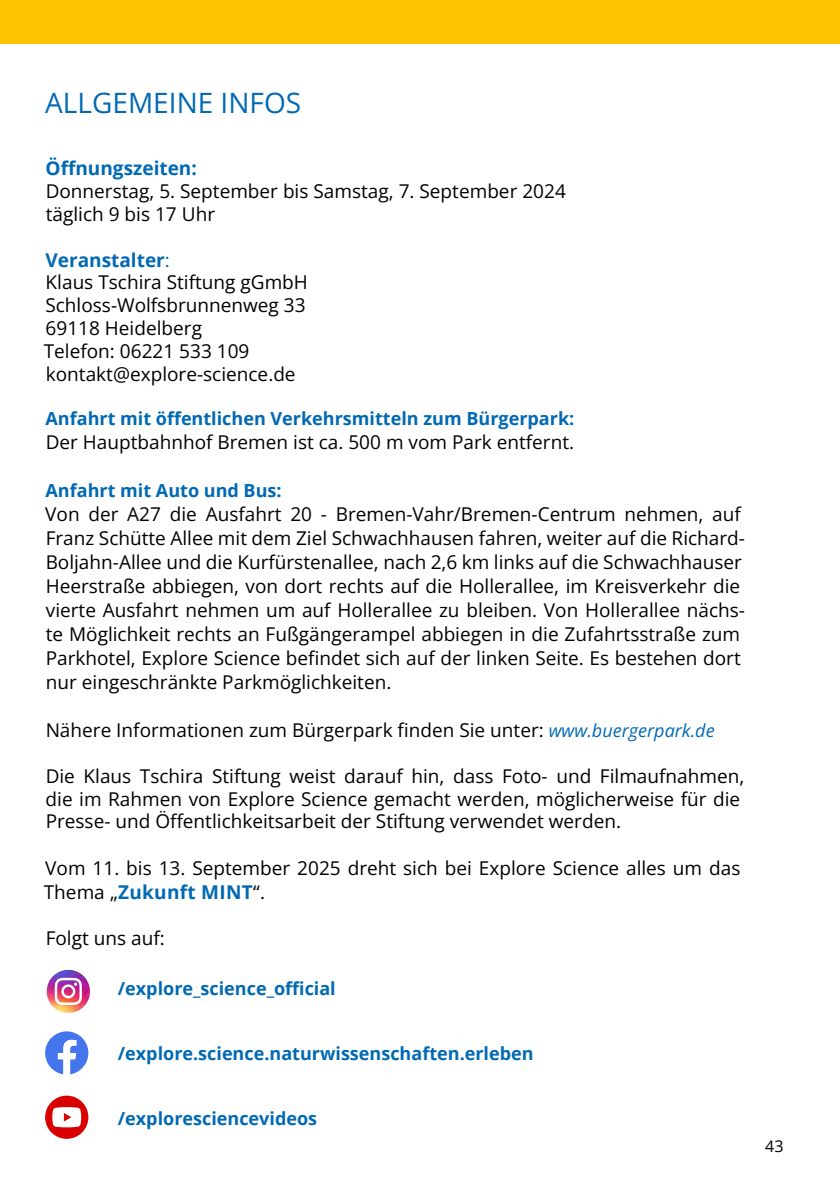
<style>
.page{position:relative;width:840px;height:1191px;background:#fff}
.page>*{position:absolute;margin:0;border:0;box-sizing:border-box;transform-origin:0 0}
.t1{font:28px "Open Sans";color:#0069b4}
.t2{font:19px/22.8px "Open Sans";color:#000}
.t3{font:700 19px "Open Sans";color:#0069b4}
.t4{font:700 18px "Open Sans";color:#0069b4}
.t5{font:16px "Open Sans";color:#000}
.s1{font-weight:700;color:#0069b4}
.s2{color:#0069b4}
.s3{font-style:italic;font-size:18px;color:#0069b4}
</style>
<div class="page">
<div style="left:0;top:0;width:839px;height:43px;background:#fdc300"></div>
<img style="left:47px;top:969px;width:43px;height:43px">
<svg style="left:55px;top:977px;width:27px;height:28px"></svg>
<svg style="left:45px;top:1031px;width:43px;height:43px"></svg>
<div style="left:45px;top:1095px;width:43px;height:43px;background:#d90000;border-radius:50%"></div>
<svg style="left:52px;top:1107px;width:29px;height:20px"></svg>
<h1 class="t1" style="left:45px;top:84px;width:257px">ALLGEMEINE INFOS</h1>
<p class="t3" style="left:46px;top:155px;width:153px">Öffnungszeiten:</p>
<p class="t2" style="left:46px;top:179px;width:521px">Donnerstag, 5. September bis Samstag, 7. September 2024 täglich 9 bis 17 Uhr</p>
<p class="t2" style="left:44px;top:248px;width:265px"><span class="s1">Veranstalter</span><span class="s2">:<br></span>Klaus Tschira Stiftung gGmbH<br>Schloss-Wolfsbrunnenweg 33<br>69118 Heidelberg<br>Telefon: 06221 533 109 kontakt@explore-science.de</p>
<p class="t4" style="left:45px;top:406px;width:530px">Anfahrt mit öffentlichen Verkehrsmitteln zum Bürgerpark:</p>
<p class="t2" style="left:46px;top:430px;width:529px">Der Hauptbahnhof Bremen ist ca. 500 m vom Park entfernt.</p>
<p class="t4" style="left:45px;top:478px;width:237px">Anfahrt mit Auto und Bus:</p>
<p class="t2" style="left:45px;top:502px;width:701px;line-height:24px">Von der A27 die Ausfahrt 20 - Bremen-Vahr/Bremen-Centrum nehmen, auf Franz Schütte Allee mit dem Ziel Schwachhausen fahren, weiter auf die Richard-Boljahn-Allee und die Kurfürstenallee, nach 2,6 km links auf die Schwachhauser Heerstraße abbiegen, von dort rechts auf die Hollerallee, im Kreisverkehr die vierte Ausfahrt nehmen um auf Hollerallee zu bleiben. Von Hollerallee nächs&shy;te Möglichkeit rechts an Fußgängerampel abbiegen in die Zufahrtsstraße zum Parkhotel, Explore Science befindet sich auf der linken Seite. Es bestehen dort nur eingeschränkte Parkmöglichkeiten.</p>
<p class="t2" style="left:46px;top:718px;width:670px">Nähere Informationen zum Bürgerpark finden Sie unter: <span class="s3">www.buergerpark.de</span></p>
<p class="t2" style="left:46px;top:764px;width:699px">Die Klaus Tschira Stiftung weist darauf hin, dass Foto- und Filmaufnahmen, die im Rahmen von Explore Science gemacht werden, möglicherweise für die<br>Presse- und Öffentlichkeitsarbeit der Stiftung verwendet werden.</p>
<p class="t2" style="left:44px;top:856px;width:697px;line-height:24px">Vom 11. bis 13. September 2025 dreht sich bei Explore Science alles um das<br>Thema „<span class="s1">Zukunft MINT</span>“.</p>
<p class="t2" style="left:46px;top:926px;width:120px">Folgt uns auf:</p>
<p class="t4" style="left:118px;top:975px;width:219px">/explore_science_official</p>
<p class="t4" style="left:118px;top:1040px;width:417px">/explore.science.naturwissenschaften.erleben</p>
<p class="t4" style="left:118px;top:1105px;width:201px">/exploresciencevideos</p>
<p class="t5" style="left:764px;top:1135px;width:20px">43</p>
</div>
